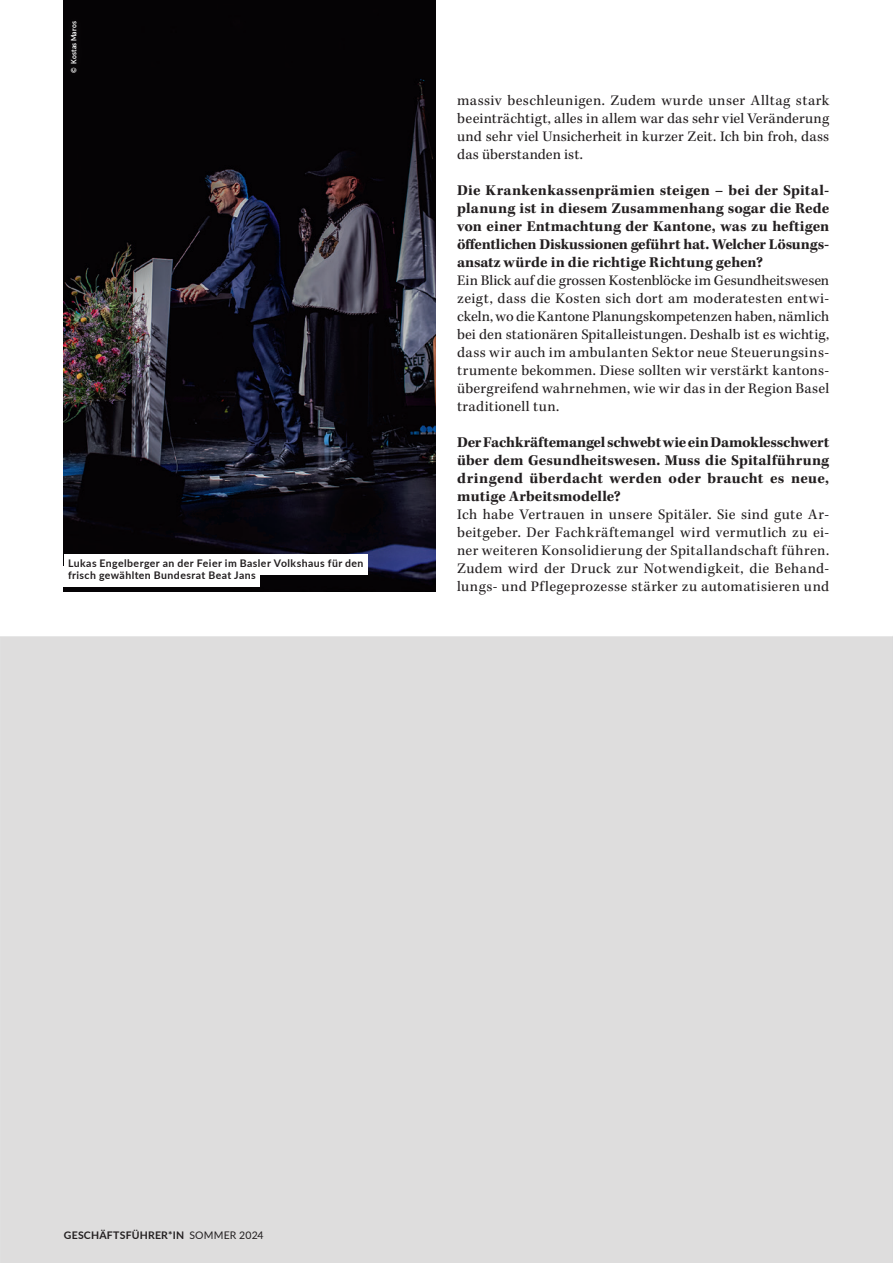
<style>
.page{position:relative;width:893px;height:1263px;background:#fff}
.page>*{position:absolute;margin:0;border:0;box-sizing:border-box;transform-origin:0 0}
.Interview_Frage_neu_10pt{font:700 15.3px/18px "Kepler Std";letter-spacing:.01em;color:#231f20;text-align:justify}
.Lauftext_neu_10pt{font:15px/18px "Kepler Std";letter-spacing:.02em;color:#231f20;text-align:justify}
.Bildlegende{font:700 10.5px "Lato";letter-spacing:.04em;color:#231f20}
.Bildlegende-2{font:700 10.5px "Lato";letter-spacing:.02em;color:#231f20}
.Copyright_Bild{font:700 7.5px "Lato";letter-spacing:.025em;color:#fff;scale:.9 1}
.s1{font-weight:400}
</style>
<div class="page">
<img style="left:64px;top:0;width:372px;height:591px">
<div style="left:64px;top:554px;width:304px;height:20px;background:#fff"></div>
<div style="left:64px;top:566px;width:196px;height:20px;background:#fff"></div>
<div style="left:63px;top:14px;width:21px;height:66px;background:#060406"></div>
<div style="left:0;top:636px;width:893px;height:627px;background:#dedddd"></div>
<p class="Copyright_Bild" style="left:68px;top:73px;width:59px;rotate:-90deg">© Kostas Maros</p>
<p class="Bildlegende" style="left:68px;top:555px;width:297px">Lukas Engelberger an der Feier im Basler Volkshaus für den</p>
<p class="Bildlegende" style="left:68px;top:567px;width:189px">frisch gewählten Bundesrat Beat Jans</p>
<p class="Lauftext_neu_10pt" style="left:457px;top:92px;width:374px">massiv beschleunigen. Zudem wurde unser Alltag stark beeinträchtigt, alles in allem war das sehr viel Veränderung und sehr viel Unsicherheit in kurzer Zeit. Ich bin froh, dass das überstanden ist.</p>
<p class="Interview_Frage_neu_10pt" style="left:457px;top:182px;width:374px">Die Krankenkassenprämien steigen – bei der Spital&shy;planung ist in diesem Zusammenhang sogar die Rede von einer Entmachtung der Kantone, was zu heftigen öffentlichen Diskussionen geführt hat. Welcher Lösungs&shy;ansatz würde in die richtige Richtung gehen?</p>
<p class="Lauftext_neu_10pt" style="left:457px;top:272px;width:374px">Ein Blick auf die grossen Kostenblöcke im Gesundheitswesen zeigt, dass die Kosten sich dort am moderatesten entwi&shy;ckeln, wo die Kantone Planungskompetenzen haben, nämlich bei den stationären Spitalleistungen. Deshalb ist es wichtig, dass wir auch im ambulanten Sektor neue Steuerungsins&shy;trumente bekommen. Diese sollten wir verstärkt kantons&shy;übergreifend wahrnehmen, wie wir das in der Region Basel traditionell tun.</p>
<p class="Interview_Frage_neu_10pt" style="left:457px;top:434px;width:374px">Der Fachkräftemangel schwebt wie ein Damoklesschwert über dem Gesundheitswesen. Muss die Spitalführung dringend überdacht werden oder braucht es neue, mutige Arbeitsmodelle?</p>
<p class="Lauftext_neu_10pt" style="left:457px;top:506px;width:374px">Ich habe Vertrauen in unsere Spitäler. Sie sind gute Ar&shy;beitgeber. Der Fachkräftemangel wird vermutlich zu ei&shy;ner weiteren Konsolidierung der Spitallandschaft führen.<br>Zudem wird der Druck zur Notwendigkeit, die Behand&shy;lungs- und Pflegeprozesse stärker zu automatisieren und</p>
<p class="Bildlegende-2" style="left:64px;top:1227px;width:201px">GESCHÄFTSFÜHRER*IN <span class="s1">SOMMER 2024</span></p>
</div>
